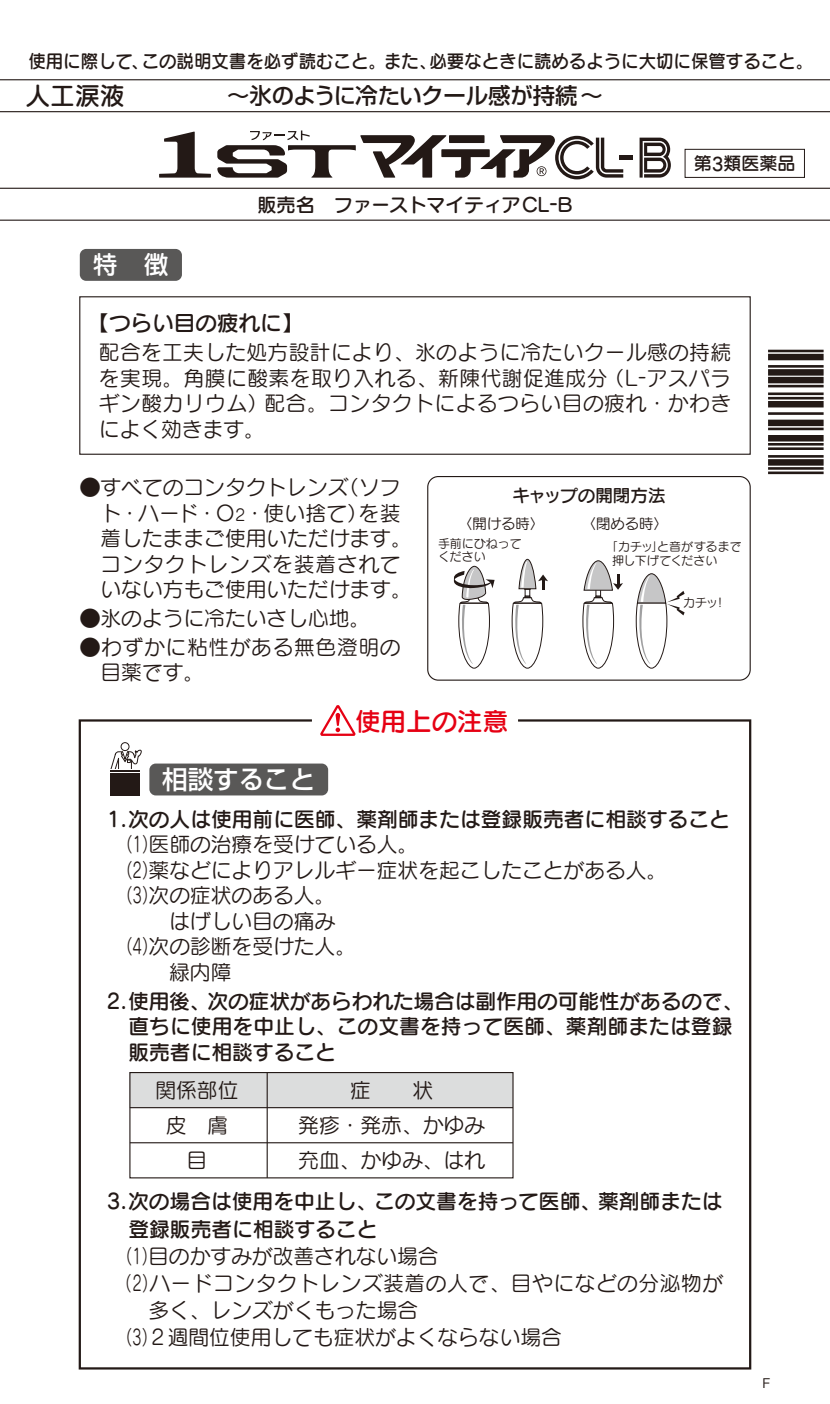
<style>
.page{position:relative;width:830px;height:1404px;background:#fff}
.page>*{position:absolute;margin:0;border:0;box-sizing:border-box;transform-origin:0 0}
.t1{font:25.43px "Seurat Pro DB";color:#e60013}
.t2{font:500 25.43px "Shin Go Pr 6";color:#fff}
.t3{font:25.43px "Seurat Pro DB";color:#fff}
.t4{font:24.75px "Seurat Pro DB";color:#231916}
.t5{font:500 22.28px "Shin Go Pr 6";letter-spacing:-.005em;color:#231916}
.t6{font:21.6px "Seurat Pro DB";color:#231916}
.t7{font:20.7px/25.4px "Seurat Pro M";color:#231916;text-align:justify}
.t8{font:20.7px/25.4px "Seurat Pro DB";color:#231916}
.t9{font:20.7px "Seurat Pro M";color:#231916;scale:.7 1}
.t10{font:20.7px "Seurat Pro M";letter-spacing:.025em;color:#231916;scale:.7 1}
.t11{font:20.7px/25.4px "Seurat Pro M";letter-spacing:.035em;color:#231916}
.t12{font:19.12px "Seurat Pro DB";letter-spacing:-.01em;color:#231916}
.t13{font:18.22px "Seurat Pro DB";color:#231916;scale:.95 1}
.t14{font:18px "Seurat Pro DB";color:#231916}
.t15{font:17.55px "Seurat Pro DB";color:#231916}
.t16{font:14.4px "Seurat Pro M";color:#231916}
.t17{font:500 13.5px "Gothic BBB Pr 6";color:#231916;scale:.93 1}
.t18{font:11.92px/14px "Seurat Pro M";color:#231916}
.s1{font-size:15.97px}
</style>
<div class="page">
<svg style="left:0;top:79px;width:829px;height:33px"></svg>
<svg style="left:0;top:188px;width:829px;height:33px"></svg>
<div style="left:80px;top:249px;width:102px;height:32px;background:#595857;border-radius:6px"></div>
<svg style="left:78px;top:719px;width:674px;height:651px"></svg>
<div style="left:110px;top:772px;width:30px;height:23px;background:#231916"></div>
<hr style="left:110px;top:770px;width:30px;height:1px;background:#231916">
<div style="left:121px;top:742px;width:8px;height:8px;border:1px solid #231916;border-radius:50%"></div>
<svg style="left:110px;top:748px;width:32px;height:22px"></svg>
<svg style="left:318px;top:705px;width:37px;height:32px"></svg>
<div style="left:130px;top:1072px;width:382px;height:35px;background:#dcdddd"></div>
<div style="left:129px;top:1071px;width:384px;height:107px;border:1px solid #231916"></div>
<hr style="left:130px;top:1106px;width:382px;height:2px;background:#231916">
<hr style="left:130px;top:1142px;width:382px;height:1px;background:#231916">
<hr style="left:266px;top:1072px;width:1px;height:105px;background:#231916">
<div style="left:684px;top:149px;width:120px;height:29px;border:1px solid #231916"></div>
<div style="left:79px;top:296px;width:671px;height:159px;border:1px solid #231916"></div>
<div style="left:427px;top:476px;width:323px;height:204px;border:1px solid #231916;border-radius:11px"></div>
<svg style="left:453px;top:566px;width:41px;height:102px"></svg>
<svg style="left:582px;top:560px;width:40px;height:108px"></svg>
<div style="left:524px;top:589px;width:6px;height:7px;border:1px solid #231916"></div>
<svg style="left:511px;top:595px;width:32px;height:73px"></svg>
<svg style="left:518px;top:559px;width:29px;height:30px"></svg>
<svg style="left:635px;top:573px;width:49px;height:95px"></svg>
<svg style="left:639px;top:138px;width:31px;height:39px"></svg>
<hr style="left:619px;top:155px;width:13px;height:4px;background:#231916">
<svg style="left:159px;top:132px;width:52px;height:46px"></svg>
<svg style="left:217px;top:130px;width:406px;height:49px"></svg>
<hr style="left:767px;top:471px;width:56px;height:3px;background:#231916">
<hr style="left:767px;top:467px;width:56px;height:2px;background:#231916">
<div style="left:767px;top:459px;width:56px;height:6px;background:#231916"></div>
<hr style="left:767px;top:455px;width:56px;height:2px;background:#231916">
<hr style="left:767px;top:447px;width:56px;height:3px;background:#231916">
<hr style="left:767px;top:443px;width:56px;height:2px;background:#231916">
<div style="left:767px;top:435px;width:56px;height:6px;background:#231916"></div>
<hr style="left:767px;top:427px;width:56px;height:3px;background:#231916">
<div style="left:767px;top:419px;width:56px;height:7px;background:#231916"></div>
<hr style="left:767px;top:412px;width:56px;height:3px;background:#231916">
<div style="left:767px;top:401px;width:56px;height:6px;background:#231916"></div>
<hr style="left:767px;top:397px;width:56px;height:2px;background:#231916">
<hr style="left:767px;top:392px;width:56px;height:3px;background:#231916">
<hr style="left:767px;top:385px;width:56px;height:2px;background:#231916">
<div style="left:767px;top:377px;width:56px;height:6px;background:#231916"></div>
<div style="left:767px;top:369px;width:56px;height:6px;background:#231916"></div>
<hr style="left:767px;top:365px;width:56px;height:2px;background:#231916">
<div style="left:767px;top:354px;width:56px;height:6px;background:#231916"></div>
<hr style="left:767px;top:349px;width:56px;height:3px;background:#231916">
<p class="t13" style="left:28px;top:49px;width:827px">使用に際して、この説明文書を必ず読むこと。また、必要なときに読めるように大切に保管すること。</p>
<p class="t4" style="left:26px;top:79px;width:100px">人工涙液</p>
<p class="t5" style="left:227px;top:77px;width:377px">～氷のように冷たいクール感が持続～</p>
<p class="t3" style="left:92px;top:248px;width:78px">特　徴</p>
<p class="t12" style="left:257px;top:192px;width:316px">販売名 ファーストマイティアCL-B</p>
<p class="t14" style="left:693px;top:151px;width:103px">第3類医薬品</p>
<p class="t6" style="left:88px;top:309px;width:217px">【つらい目の疲れに】</p>
<p class="t7" style="left:99px;top:339px;width:633px">配合を工夫した処方設計により、氷のように冷たいクール感の持続を実現。角膜に酸素を取り入れる、新陳代謝促進成分（L-アスパラギン酸カリウム）配合。コンタクトによるつらい目の疲れ・かわきによく効きます。</p>
<p class="t7" style="left:100px;top:474px;width:312px;text-align:left;text-indent:-21px">●すべてのコンタクトレンズ（ソフト・ハード・O<span class="s1">2</span>・使い捨て）を装着したままご使用いただけます。コンタクトレンズを装着されていない方もご使用いただけます。</p>
<p class="t7" style="left:80px;top:605px;width:292px">●氷のように冷たいさし心地。</p>
<p class="t11" style="left:100px;top:633px;width:301px;text-indent:-21px">●わずかに粘性がある無色澄明の目薬です。</p>
<p class="t15" style="left:512px;top:484px;width:155px">キャップの開閉方法</p>
<p class="t16" style="left:458px;top:514px;width:88px">〈開ける時〉</p>
<p class="t16" style="left:581px;top:514px;width:88px">〈閉める時〉</p>
<p class="t18" style="left:438px;top:536px;width:85px">手前にひねってください</p>
<p class="t18" style="left:611px;top:539px;width:131px;text-indent:-6px">「カチッ」と音がするまで押し下げてください</p>
<p class="t18" style="left:683px;top:595px;width:44px">カチッ！</p>
<p class="t2" style="left:162px;top:758px;width:155px">相談すること</p>
<p class="t1" style="left:355px;top:704px;width:155px">使用上の注意</p>
<p class="t8" style="left:107px;top:805px;width:624px">1．次の人は使用前に医師、薬剤師または登録販売者に相談すること</p>
<p class="t9" style="left:118px;top:831px;width:430px">（1）医師の治療を受けている人。</p>
<p class="t9" style="left:118px;top:856px;width:785px">（2）薬などによりアレルギー症状を起こしたことがある人。</p>
<p class="t9" style="left:118px;top:882px;width:312px">（3）次の症状のある人。</p>
<p class="t7" style="left:128px;top:907px;width:209px">　　はげしい目の痛み</p>
<p class="t9" style="left:118px;top:933px;width:341px">（4）次の診断を受けた人。</p>
<p class="t7" style="left:128px;top:958px;width:105px">　　緑内障</p>
<p class="t8" style="left:128px;top:987px;width:616px;text-indent:-22px">2．使用後、次の症状があらわれた場合は副作用の可能性があるので、直ちに使用を中止し、この文書を持って医師、薬剤師または登録販売者に相談すること</p>
<p class="t7" style="left:155px;top:1076px;width:84px">関係部位</p>
<p class="t7" style="left:350px;top:1076px;width:84px">症　　状</p>
<p class="t7" style="left:166px;top:1111px;width:64px">皮　膚</p>
<p class="t7" style="left:298px;top:1111px;width:188px">発疹・発赤、かゆみ</p>
<p class="t7" style="left:186px;top:1146px;width:22px">目</p>
<p class="t7" style="left:298px;top:1146px;width:188px">充血、かゆみ、はれ</p>
<p class="t8" style="left:128px;top:1187px;width:595px;line-height:27.2px;text-indent:-22px">3．次の場合は使用を中止し、この文書を持って医師、薬剤師または登録販売者に相談すること</p>
<p class="t9" style="left:118px;top:1242px;width:460px">（1）目のかすみが改善されない場合</p>
<p class="t10" style="left:117px;top:1269px;width:866px">（2）ハードコンタクトレンズ装着の人で、目やになどの分泌物が</p>
<p class="t7" style="left:148px;top:1296px;width:271px">多く、レンズがくもった場合</p>
<p class="t9" style="left:118px;top:1323px;width:635px">（3）2週間位使用しても症状がよくならない場合</p>
<p class="t17" style="left:762px;top:1372px;width:10px">F</p>
</div>
